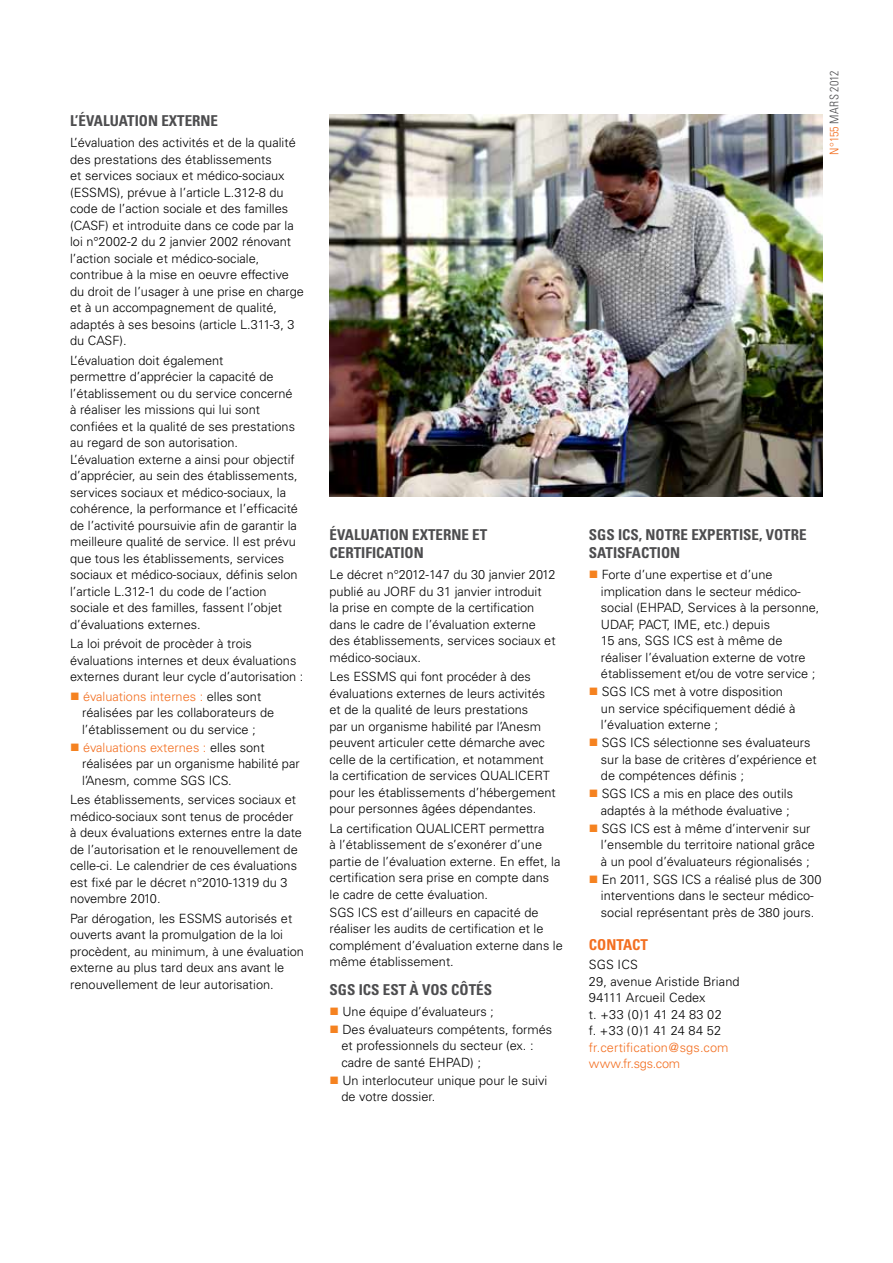
<style>
.page{position:relative;width:893px;height:1263px;background:#fff}
.page>*{position:absolute;margin:0;border:0;box-sizing:border-box;transform-origin:0 0}
.t1{font:700 condensed 15px "Univers";color:#4d4d4f}
.t2{font:700 condensed 15px "Univers";color:#f36f21}
.t3{font:300 12.75px/16.5px "Univers";color:#000}
.t4{font:300 12.75px/16.5px "Univers";letter-spacing:.005em;color:#f36f21}
.t5{font:300 condensed 12px "Univers";letter-spacing:.025em;color:#4d4d4f}
.s1{color:#f58220}
.s2{color:#f36f21}
</style>
<div class="page">
<img style="left:330px;top:114px;width:493px;height:383px">
<p class="t1" style="left:70px;top:112px;width:25px">L’éVALUATION</p>
<p class="t1" style="left:161px;top:112px;width:9px">EXTE</p>
<p class="t1" style="left:192px;top:112px;width:18px">RNE</p>
<p class="t3" style="left:70px;top:134px;width:235px">L’évaluation des activités et de la qualité des prestations des établissements<br>et services sociaux et médico-sociaux (ESSMS), prévue à l’article L.312-8 du code de l’action sociale et des familles (CASF) et introduite dans ce code par la loi n°2002-2 du 2 janvier 2002 rénovant l’action sociale et médico-sociale, contribue à la mise en oeuvre effective du droit de l’usager à une prise en charge et à un accompagnement de qualité, adaptés à ses besoins (article L.311-3, 3 du CASF).</p>
<p class="t3" style="left:70px;top:352px;width:229px">L’évaluation doit également<br>permettre d’apprécier la capacité de l’établissement ou du service concerné à réaliser les missions qui lui sont confiées et la qualité de ses prestations au regard de son autorisation.<br>L’évaluation externe a ainsi pour objectif d’apprécier, au sein des établissements, services sociaux et médico-sociaux, la cohérence, la performance et l’efficacité de l’activité poursuivie afin de garantir la meilleure qualité de service. Il est prévu que tous les établissements, services sociaux et médico-sociaux, définis selon l’article L.312-1 du code de l’action sociale et des familles, fassent l’objet d’évaluations externes.</p>
<p class="t3" style="left:70px;top:635px;width:235px">La loi prévoit de procèder à trois évaluations internes et deux évaluations externes durant leur cycle d’autorisation :</p>
<p class="t3" style="left:82px;top:688px;width:194px;text-indent:-12px"><span class="s1">■</span> <span class="s2">évaluations internes :</span> elles sont réalisées par les collaborateurs de l’établissement ou du service ;</p>
<p class="t3" style="left:82px;top:739px;width:219px;text-indent:-12px"><span class="s1">■</span> <span class="s2">évaluations externes :</span> elles sont réalisées par un organisme habilité par l’Anesm, comme SGS ICS.</p>
<p class="t3" style="left:70px;top:791px;width:233px">Les établissements, services sociaux et médico-sociaux sont tenus de procéder à deux évaluations externes entre la date de l’autorisation et le renouvellement de celle-ci. Le calendrier de ces évaluations est fixé par le décret n°2010-1319 du 3 novembre 2010.</p>
<p class="t3" style="left:70px;top:910px;width:235px">Par dérogation, les ESSMS autorisés et ouverts avant la promulgation de la loi procèdent, au minimum, à une évaluation externe au plus tard deux ans avant le renouvellement de leur autorisation.</p>
<p class="t1" style="left:330px;top:526px;width:17px">éVALUATION</p>
<p class="t1" style="left:412px;top:526px;width:9px">EXTE</p>
<p class="t1" style="left:443px;top:526px;width:38px">RNE ET</p>
<p class="t1" style="left:330px;top:544px;width:51px">CERTI FICATION</p>
<p class="t3" style="left:330px;top:566px;width:228px">Le décret n°2012-147 du 30 janvier 2012 publié au JORF du 31 janvier introduit<br>la prise en compte de la certification dans le cadre de l’évaluation externe des établissements, services sociaux et médico-sociaux.</p>
<p class="t3" style="left:330px;top:668px;width:228px">Les ESSMS qui font procéder à des évaluations externes de leurs activités et de la qualité de leurs prestations<br>par un organisme habilité par l’Anesm peuvent articuler cette démarche avec celle de la certification, et notamment la certification de services QUALICERT pour les établissements d’hébergement pour personnes âgées dépendantes.</p>
<p class="t3" style="left:330px;top:820px;width:232px">La certification QUALICERT permettra<br>à l’établissement de s’exonérer d’une partie de l’évaluation externe. En effet, la certification sera prise en compte dans le cadre de cette évaluation.</p>
<p class="t3" style="left:330px;top:904px;width:235px">SGS ICS est d’ailleurs en capacité de réaliser les audits de certification et le complément d’évaluation externe dans le même établissement.</p>
<p class="t1" style="left:330px;top:980px;width:10px">SGS</p>
<p class="t1" style="left:359px;top:980px;width:33px">ICS EST</p>
<p class="t1" style="left:410px;top:980px;width:22px">à VOS</p>
<p class="t1" style="left:451px;top:980px;width:41px">CôTéS</p>
<p class="t3" style="left:330px;top:1003px;width:166px"><span class="s1">■</span> Une équipe d’évaluateurs ;</p>
<p class="t3" style="left:342px;top:1021px;width:212px;text-indent:-12px"><span class="s1">■</span> Des évaluateurs compétents, formés et professionnels du secteur (ex. : cadre de santé EHPAD) ;</p>
<p class="t3" style="left:342px;top:1072px;width:207px;text-indent:-12px"><span class="s1">■</span> Un interlocuteur unique pour le suivi de votre dossier.</p>
<p class="t5" style="left:827px;top:155px;width:86px;rotate:-90deg"><span class="s2">N°155</span> mars 2012</p>
<p class="t1" style="left:589px;top:526px;width:10px">SGS</p>
<p class="t1" style="left:618px;top:526px;width:122px">ICS, NOTRE EXPERTISE</p>
<p class="t1" style="left:759px;top:526px;width:48px">, VOTRE</p>
<p class="t1" style="left:589px;top:544px;width:9px">SATIS</p>
<p class="t1" style="left:626px;top:544px;width:16px">FACTION</p>
<p class="t3" style="left:601px;top:566px;width:220px;text-indent:-12px"><span class="s1">■</span> Forte d’une expertise et d’une implication dans le secteur médico&shy;social (EHPAD, Services à la personne, UDAF, PACT, IME, etc.) depuis<br>15 ans, SGS ICS est à même de réaliser l’évaluation externe de votre établissement et/ou de votre service ;</p>
<p class="t3" style="left:601px;top:683px;width:196px;text-indent:-12px"><span class="s1">■</span> SGS ICS met à votre disposition un service spécifiquement dédié à l’évaluation externe ;</p>
<p class="t3" style="left:601px;top:734px;width:217px;text-indent:-12px"><span class="s1">■</span> SGS ICS sélectionne ses évaluateurs sur la base de critères d’expérience et de compétences définis ;</p>
<p class="t3" style="left:589px;top:785px;width:206px;text-align:right"><span class="s1">■</span> SGS ICS a mis en place des outils adaptés à la méthode évaluative ;</p>
<p class="t3" style="left:601px;top:820px;width:215px;text-indent:-12px"><span class="s1">■</span> SGS ICS est à même d’intervenir sur l’ensemble du territoire national grâce à un pool d’évaluateurs régionalisés ;</p>
<p class="t3" style="left:589px;top:871px;width:234px;text-align:center"><span class="s1">■</span> En 2011, SGS ICS a réalisé plus de 300 interventions dans le secteur médico&shy;social représentant près de 380 jours.</p>
<p class="t2" style="left:589px;top:935px;width:10px">CONTACT</p>
<p class="t3" style="left:589px;top:956px;width:152px">SGS ICS<br>29, avenue Aristide Briand<br>94111 Arcueil Cedex<br>t. +33 (0)1 41 24 83 02<br>f. +33 (0)1 41 24 84 52</p>
<p class="t4" style="left:589px;top:1039px;width:141px">fr.certification@sgs.com www.fr.sgs.com</p>
</div>
